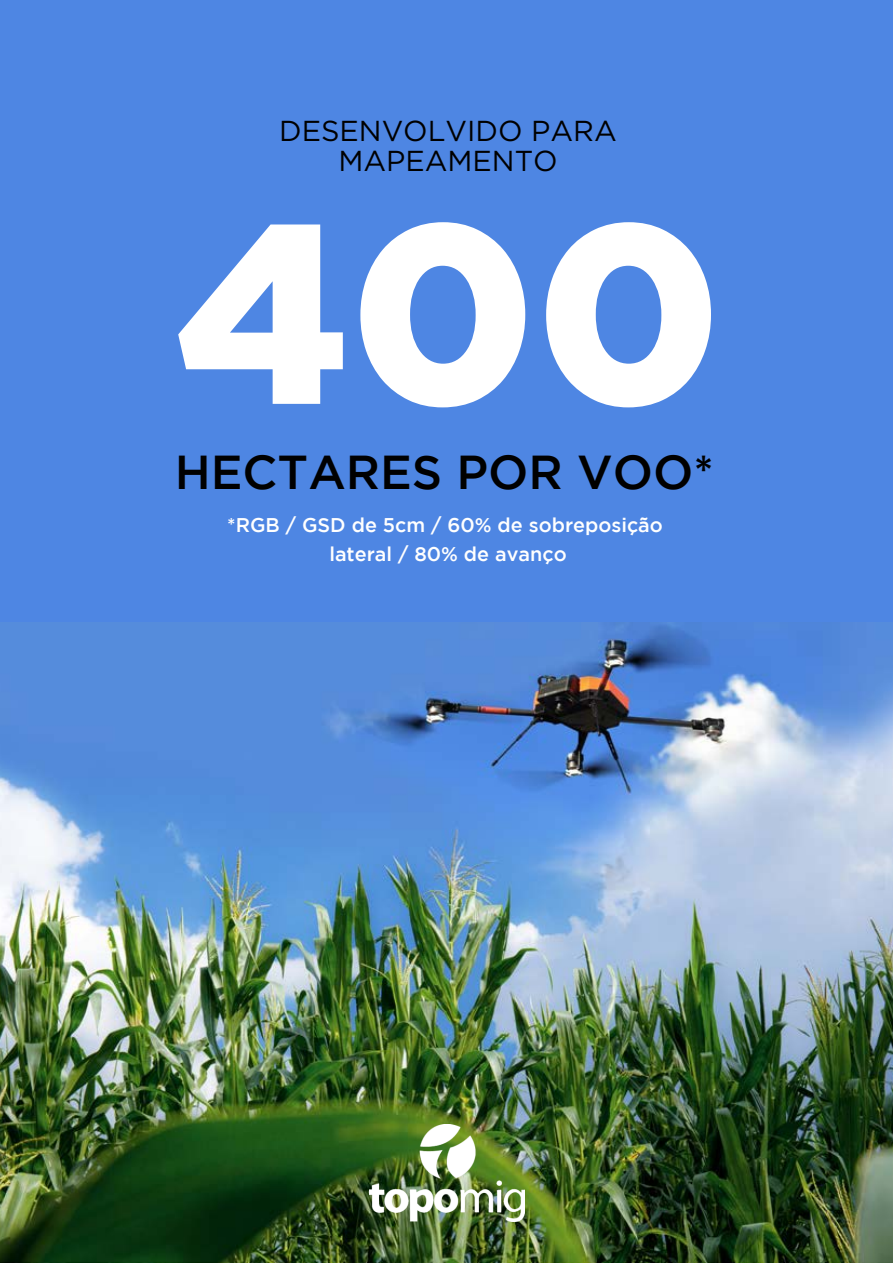
<style>
.page{position:relative;width:893px;height:1264px;background:#fff}
.page>*{position:absolute;margin:0;border:0;box-sizing:border-box;transform-origin:0 0}
.t1{font:900 254.25px "Gotham";color:#fff}
.t2{font:500 47.4px "Gotham";color:#000}
.t3{font:28.8px "Gotham";color:#000}
.t4{font:500 19.8px "Gotham";color:#fff}
</style>
<div class="page">
<img style="left:0;top:621px;width:892px;height:641px">
<div style="left:0;top:410px;width:892px;height:211px;background:#4e86e3"></div>
<div style="left:0;top:0;width:892px;height:416px;background:#4e86e3"></div>
<img style="left:369px;top:1124px;width:155px;height:97px">
<p class="t3" style="left:279px;top:113px;width:339px">DESENVOLVIDO PARA</p>
<p class="t3" style="left:338px;top:143px;width:221px">MAPEAMENTO</p>
<p class="t1" style="left:175px;top:160px;width:548px">400</p>
<p class="t2" style="left:175px;top:455px;width:540px">HECTARES POR VOO*</p>
<p class="t4" style="left:227px;top:517px;width:437px">*RGB / GSD de 5cm / 60% de sobreposição</p>
<p class="t4" style="left:329px;top:547px;width:239px">lateral / 80% de avanço</p>
</div>
